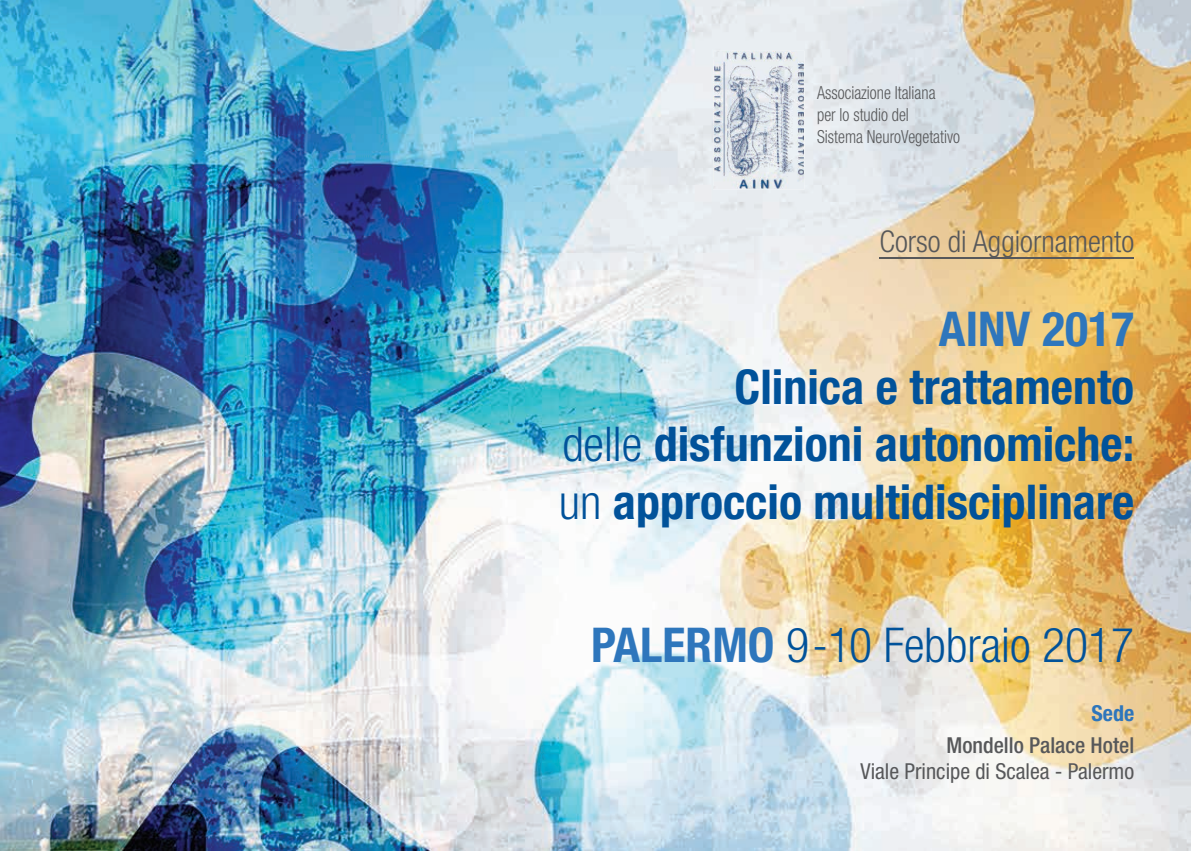
<style>
.page{position:relative;width:1191px;height:851px;background:#fff}
.page>*{position:absolute;margin:0;border:0;box-sizing:border-box;transform-origin:0 0}
.t1{font:700 condensed 48px/57.6px "Helvetica Neue";color:#01529a;text-align:justify}
.t2{font:300 condensed 48px "Helvetica Neue";color:#01529a}
.t3{font:700 condensed 48px "Helvetica Neue";color:#2e76bc}
.t4{font:300 condensed 30px "Helvetica Neue";color:#57585a}
.t5{font:condensed 22px "Helvetica Neue";color:#57585a}
.t6{font:500 condensed 22px "Helvetica Neue";color:#57585a}
.t7{font:700 condensed 22px "Helvetica Neue";color:#2e76bc}
.t8{font:300 condensed 18px/21.6px "Helvetica Neue";color:#57585a;scale:.9 1}
.s1{font-weight:300}
.s2{font-weight:700;color:#2e76bc}
</style>
<div class="page">
<img style="left:0;top:0;width:1191px;height:850px">
<hr style="left:879px;top:258px;width:255px;height:1px;background:#57585a">
<img style="left:713px;top:51px;width:91px;height:138px">
<img style="left:714px;top:53px;width:90px;height:135px">
<p class="t8" style="left:817px;top:82px;width:160px">Associazione Italiana<br>per lo studio del<br>Sistema NeuroVegetativo</p>
<p class="t4" style="left:879px;top:224px;width:256px">Corso di Aggiornamento</p>
<p class="t3" style="left:939px;top:300px;width:197px">AINV 2017</p>
<p class="t1" style="left:559px;top:357px;width:577px;text-indent:176px">Clinica e trattamento <span class="s1">delle</span> disfunzioni autonomiche: <span class="s1">un</span> approccio multidisciplinare</p>
<p class="t2" style="left:591px;top:617px;width:544px"><span class="s2">PALERMO</span> 9-10 Febbraio 2017</p>
<p class="t7" style="left:1091px;top:699px;width:44px">Sede</p>
<p class="t6" style="left:946px;top:731px;width:189px">Mondello Palace Hotel</p>
<p class="t5" style="left:860px;top:758px;width:275px">Viale Principe di Scalea - Palermo</p>
</div>
